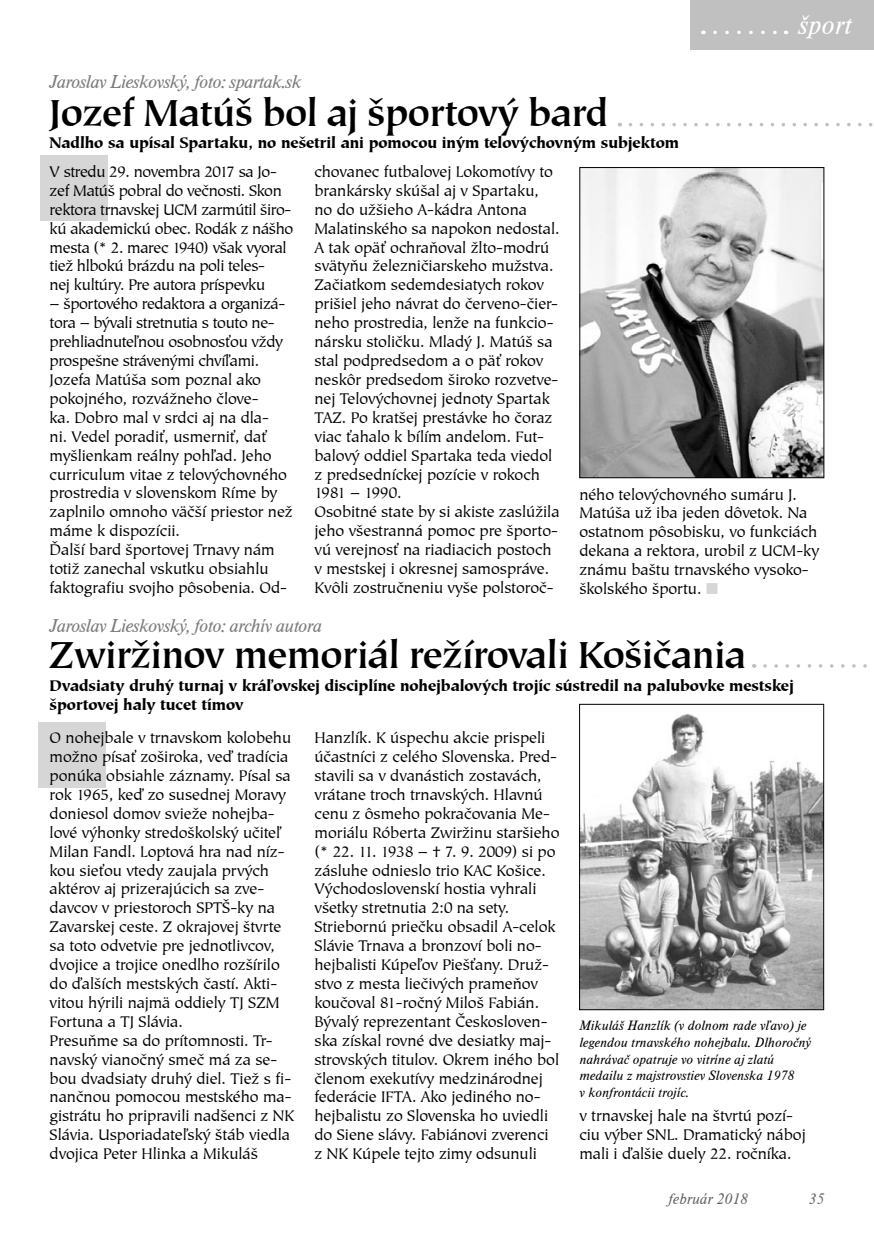
<style>
.page{position:relative;width:874px;height:1241px;background:#fff}
.page>*{position:absolute;margin:0;border:0;box-sizing:border-box;transform-origin:0 0}
.Nadpis_hlavny{font:500 38.5px "Tiepolo Itc T";color:#000}
.t1{font:28px "Timeless T Ligh Ital";color:#fff}
.autor{font:19.25px "Timeless T Ligh Ital";letter-spacing:-.03em;color:#7c7c7c}
.bezny_txt_9{font:15.75px/18.9px "Tiepolo Itc T";color:#000}
.bezny_txt_9-2{font:15.75px/18.9px "Tiepolo Itc T";letter-spacing:-.02em;color:#000}
.perex{font:15.75px/18.9px "Tiepolo Itc T Blac";color:#000}
.t2{font:15.75px "Timeless T Ligh Ital";color:#636363}
.txt_foto_cierne{font:14px/16.8px "Timeless T Ligh Ital";color:#000}
</style>
<div class="page">
<div style="left:689px;top:0;width:184px;height:50px;background:#c0c0c0"></div>
<div style="left:38px;top:721px;width:68px;height:66px;background:#d6d6d6"></div>
<div style="left:41px;top:155px;width:67px;height:66px;background:#d6d6d6"></div>
<svg style="left:702px;top:31px;width:84px;height:3px"></svg>
<svg style="left:753px;top:664px;width:114px;height:3px"></svg>
<svg style="left:619px;top:123px;width:254px;height:3px"></svg>
<img style="left:581px;top:169px;width:240px;height:307px">
<div style="left:579px;top:167px;width:244px;height:311px;border:1px solid #000"></div>
<img style="left:581px;top:713px;width:240px;height:294px">
<div style="left:579px;top:703px;width:244px;height:306px;border:1px solid #000"></div>
<p class="autor" style="left:50px;top:70px;width:253px">Jaroslav Lieskovský, foto: spartak.sk</p>
<p class="Nadpis_hlavny" style="left:50px;top:87px;width:559px">Jozef Matúš bol aj športový bard</p>
<p class="perex" style="left:50px;top:134px;width:630px">Nadlho sa upísal Spartaku, no nešetril ani pomocou iným telovýchovným subjektom</p>
<p class="t1" style="left:798px;top:9px;width:55px">šport</p>
<p class="bezny_txt_9-2" style="left:50px;top:162px;width:245px">V stredu 29. novembra 2017 sa Jo&shy;zef Matúš pobral do večnosti. Skon rektora trnavskej UCM zarmútil širo&shy;kú akademickú obec. Rodák z nášho mesta (* 2. marec 1940) však vyoral tiež hlbokú brázdu na poli teles-<br>nej kultúry. Pre autora príspevku</p>
<p class="bezny_txt_9-2" style="left:50px;top:294px;width:237px">– športového redaktora a organizá&shy;tora – bývali stretnutia s touto ne&shy;prehliadnuteľnou osobnosťou vždy prospešne strávenými chvíľami.</p>
<p class="bezny_txt_9" style="left:50px;top:370px;width:244px">Jozefa Matúša som poznal ako pokojného, rozvážneho člove-<br>ka. Dobro mal v srdci aj na dla-<br>ni. Vedel poradiť, usmerniť, dať myšlienkam reálny pohľad. Jeho curriculum vitae z telovýchovného prostredia v slovenskom Ríme by zaplnilo omnoho väčší priestor než máme k dispozícii.</p>
<p class="bezny_txt_9" style="left:50px;top:540px;width:239px">Ďalší bard športovej Trnavy nám totiž zanechal vskutku obsiahlu faktografiu svojho pôsobenia. Od-</p>
<p class="bezny_txt_9" style="left:314px;top:162px;width:246px">chovanec futbalovej Lokomotívy to brankársky skúšal aj v Spartaku, no do užšieho A-kádra Antona<br>Malatinského sa napokon nedostal.<br>A tak opäť ochraňoval žlto-modrú svätyňu železničiarskeho mužstva.<br>Začiatkom sedemdesiatych rokov prišiel jeho návrat do červeno-čier&shy;neho prostredia, lenže na funkcio&shy;nársku stoličku. Mladý J. Matúš sa stal podpredsedom a o päť rokov neskôr predsedom široko rozvetve&shy;nej Telovýchovnej jednoty Spartak<br>TAZ. Po kratšej prestávke ho čoraz viac ťahalo k bílím andelom. Fut&shy;balový oddiel Spartaka teda viedol z predsedníckej pozície v rokoch<br>1981 – 1990.</p>
<p class="bezny_txt_9" style="left:314px;top:502px;width:246px">Osobitné state by si akiste zaslúžila jeho všestranná pomoc pre športo&shy;vú verejnosť na riadiacich postoch v mestskej i okresnej samospráve.<br>Kvôli zostručneniu vyše polstoroč-</p>
<p class="autor" style="left:50px;top:615px;width:274px">Jaroslav Lieskovský, foto: archív autora</p>
<p class="bezny_txt_9" style="left:579px;top:484px;width:241px">ného telovýchovného sumáru J.<br>Matúša už iba jeden dôvetok. Na ostatnom pôsobisku, vo funkciách dekana a rektora, urobil z UCM-ky známu baštu trnavského vysoko&shy;školského športu.</p>
<p class="Nadpis_hlavny" style="left:50px;top:628px;width:697px">Zwiržinov memoriál režírovali Košičania</p>
<p class="perex" style="left:50px;top:675px;width:745px">Dvadsiaty druhý turnaj v kráľovskej disciplíne nohejbalových trojíc sústredil na palubovke mestskej športovej haly tucet tímov</p>
<p class="bezny_txt_9" style="left:50px;top:728px;width:243px">O nohejbale v trnavskom kolobehu možno písať zoširoka, veď tradícia ponúka obsiahle záznamy. Písal sa rok 1965, keď zo susednej Moravy doniesol domov svieže nohejba&shy;lové výhonky stredoškolský učiteľ<br>Milan Fandl. Loptová hra nad níz&shy;kou sieťou vtedy zaujala prvých aktérov aj prizerajúcich sa zve&shy;davcov v priestoroch SPTŠ-ky na<br>Zavarskej ceste. Z okrajovej štvrte sa toto odvetvie pre jednotlivcov, dvojice a trojice onedlho rozšírilo do ďalších mestských častí. Akti&shy;vitou hýrili najmä oddiely TJ SZM<br>Fortuna a TJ Slávia.</p>
<p class="bezny_txt_9" style="left:50px;top:1030px;width:246px">Presuňme sa do prítomnosti. Tr&shy;navský vianočný smeč má za se&shy;bou dvadsiaty druhý diel. Tiež s fi&shy;nančnou pomocou mestského ma&shy;gistrátu ho pripravili nadšenci z NK Slávia. Usporiadateľský štáb viedla dvojica Peter Hlinka a Mikuláš</p>
<p class="bezny_txt_9" style="left:314px;top:728px;width:246px">Hanzlík. K úspechu akcie prispeli účastníci z celého Slovenska. Pred&shy;stavili sa v dvanástich zostavách, vrátane troch trnavských. Hlavnú cenu z ôsmeho pokračovania Me&shy;moriálu Róberta Zwiržinu staršieho (* 22. 11. 1938 – † 7. 9. 2009) si po zásluhe odnieslo trio KAC Košice.<br>Východoslovenskí hostia vyhrali všetky stretnutia 2:0 na sety.</p>
<p class="bezny_txt_9" style="left:314px;top:917px;width:246px">Striebornú priečku obsadil A-celok Slávie Trnava a bronzoví boli no&shy;hejbalisti Kúpeľov Piešťany. Druž&shy;stvo z mesta liečivých prameňov koučoval 81-ročný Miloš Fabián.<br>Bývalý reprezentant Českosloven&shy;ska získal rovné dve desiatky maj&shy;strovských titulov. Okrem iného bol členom exekutívy medzinárodnej federácie IFTA. Ako jediného no&shy;hejbalistu zo Slovenska ho uviedli do Siene slávy. Fabiánovi zverenci z NK Kúpele tejto zimy odsunuli</p>
<p class="txt_foto_cierne" style="left:579px;top:1016px;width:233px">Mikuláš Hanzlík (v dolnom rade vľavo) je legendou trnavského nohejbalu. Dlhoročný nahrávač opatruje vo vitríne aj zlatú medailu z majstrovstiev Slovenska 1978<br>v konfrontácii trojíc.</p>
<p class="bezny_txt_9" style="left:579px;top:1105px;width:228px">v trnavskej hale na štvrtú pozí&shy;ciu výber SNL. Dramatický náboj mali i ďalšie duely 22. ročníka.</p>
<p class="t2" style="left:668px;top:1189px;width:81px">február 2018</p>
<p class="t2" style="left:808px;top:1189px;width:17px">35</p>
</div>
